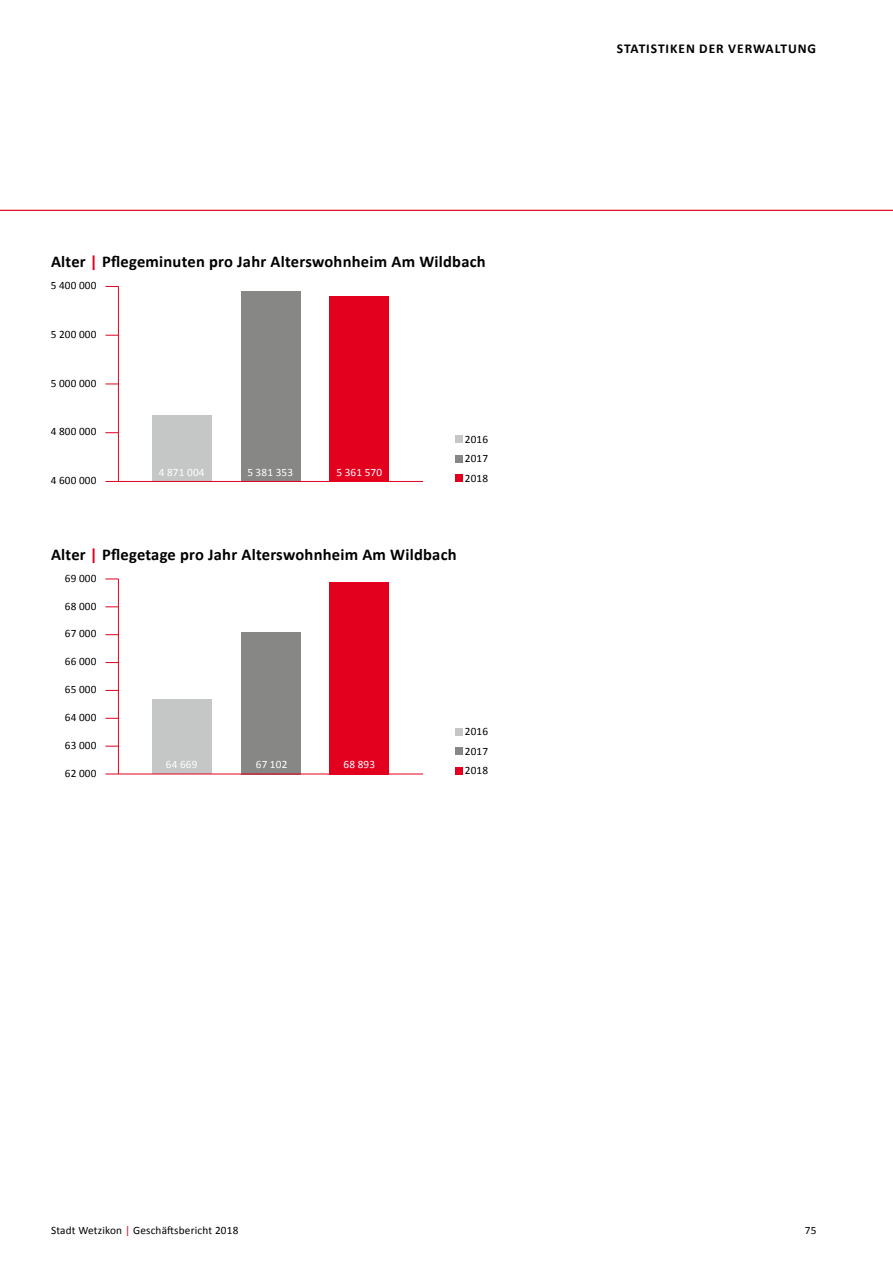
<style>
.page{position:relative;width:893px;height:1263px;background:#fff}
.page>*{position:absolute;margin:0;border:0;box-sizing:border-box;transform-origin:0 0}
.t1{font:700 16.5px "Calibri";letter-spacing:.015em;color:#000}
.t2{font:700 13.5px "Calibri";letter-spacing:.07em;color:#000}
.t3{font:11.25px/19.5px "Calibri";letter-spacing:.015em;color:#000;text-align:justify}
.t4{font:11.25px "Calibri";letter-spacing:.015em;color:#fff}
.s1{color:#e3001f}
</style>
<div class="page">
<hr style="left:0;top:210px;width:893px;height:1px;background:#e3001f">
<div style="left:455px;top:436px;width:7px;height:7px;background:#c5c6c6"></div>
<div style="left:455px;top:455px;width:7px;height:7px;background:#878786"></div>
<div style="left:455px;top:475px;width:7px;height:7px;background:#e3001f"></div>
<div style="left:455px;top:728px;width:7px;height:7px;background:#c5c6c6"></div>
<div style="left:455px;top:748px;width:7px;height:7px;background:#878786"></div>
<div style="left:455px;top:767px;width:7px;height:7px;background:#e3001f"></div>
<svg style="left:105px;top:432px;width:13px;height:1px"></svg>
<svg style="left:105px;top:746px;width:13px;height:1px"></svg>
<svg style="left:105px;top:718px;width:13px;height:1px"></svg>
<svg style="left:105px;top:384px;width:13px;height:1px"></svg>
<svg style="left:105px;top:690px;width:13px;height:1px"></svg>
<svg style="left:105px;top:662px;width:13px;height:1px"></svg>
<svg style="left:105px;top:335px;width:13px;height:1px"></svg>
<svg style="left:105px;top:634px;width:13px;height:1px"></svg>
<svg style="left:105px;top:607px;width:13px;height:1px"></svg>
<svg style="left:105px;top:286px;width:13px;height:1px"></svg>
<svg style="left:105px;top:579px;width:13px;height:1px"></svg>
<hr style="left:118px;top:286px;width:1px;height:195px;background:#e3001f">
<hr style="left:118px;top:579px;width:1px;height:195px;background:#e3001f">
<div style="left:152px;top:415px;width:59px;height:67px;background:#c5c6c6"></div>
<div style="left:152px;top:700px;width:59px;height:74px;background:#c5c6c6"></div>
<div style="left:241px;top:632px;width:59px;height:142px;background:#878786"></div>
<div style="left:330px;top:582px;width:59px;height:192px;background:#e3001f"></div>
<div style="left:241px;top:291px;width:59px;height:191px;background:#878786"></div>
<div style="left:330px;top:296px;width:59px;height:186px;background:#e3001f"></div>
<hr style="left:105px;top:481px;width:318px;height:1px;background:#e3001f">
<hr style="left:105px;top:774px;width:318px;height:1px;background:#e3001f">
<h1 class="t1" style="left:51px;top:251px;width:436px">Alter <span class="s1">|</span> Pflegeminuten pro Jahr Alterswohnheim Am Wildbach</h1>
<p class="t3" style="left:51px;top:276px;width:47px">5 400 000</p>
<p class="t3" style="left:51px;top:324px;width:47px">5 200 000</p>
<p class="t3" style="left:51px;top:373px;width:47px">5 000 000</p>
<p class="t3" style="left:51px;top:422px;width:47px">4 800 000</p>
<p class="t3" style="left:51px;top:471px;width:47px">4 600 000</p>
<p class="t4" style="left:159px;top:465px;width:47px">4 871 004</p>
<p class="t4" style="left:247px;top:465px;width:47px">5 381 353</p>
<p class="t4" style="left:336px;top:465px;width:47px">5 361 570</p>
<p class="t3" style="left:465px;top:429px;width:25px">2016<br>2017<br>2018</p>
<h1 class="t1" style="left:51px;top:544px;width:407px">Alter <span class="s1">|</span> Pflegetage pro Jahr Alterswohnheim Am Wildbach</h1>
<p class="t3" style="left:65px;top:568px;width:33px">69 000</p>
<p class="t3" style="left:65px;top:596px;width:33px">68 000</p>
<p class="t3" style="left:65px;top:624px;width:33px">67 000</p>
<p class="t3" style="left:65px;top:652px;width:33px">66 000</p>
<p class="t3" style="left:65px;top:680px;width:33px">65 000</p>
<p class="t3" style="left:65px;top:707px;width:33px">64 000</p>
<p class="t3" style="left:65px;top:735px;width:33px">63 000</p>
<p class="t3" style="left:65px;top:763px;width:33px">62 000</p>
<p class="t4" style="left:166px;top:758px;width:33px">64 669</p>
<p class="t4" style="left:256px;top:758px;width:33px">67 102</p>
<p class="t4" style="left:343px;top:758px;width:33px">68 893</p>
<p class="t3" style="left:465px;top:722px;width:25px">2016<br>2017<br>2018</p>
<p class="t2" style="left:617px;top:40px;width:201px">STATISTIKEN DER VERWALTUNG</p>
<p class="t3" style="left:51px;top:1220px;width:189px">Stadt Wetzikon <span class="s1">|</span> Geschäftsbericht 2018</p>
<p class="t3" style="left:805px;top:1220px;width:13px">75</p>
</div>
